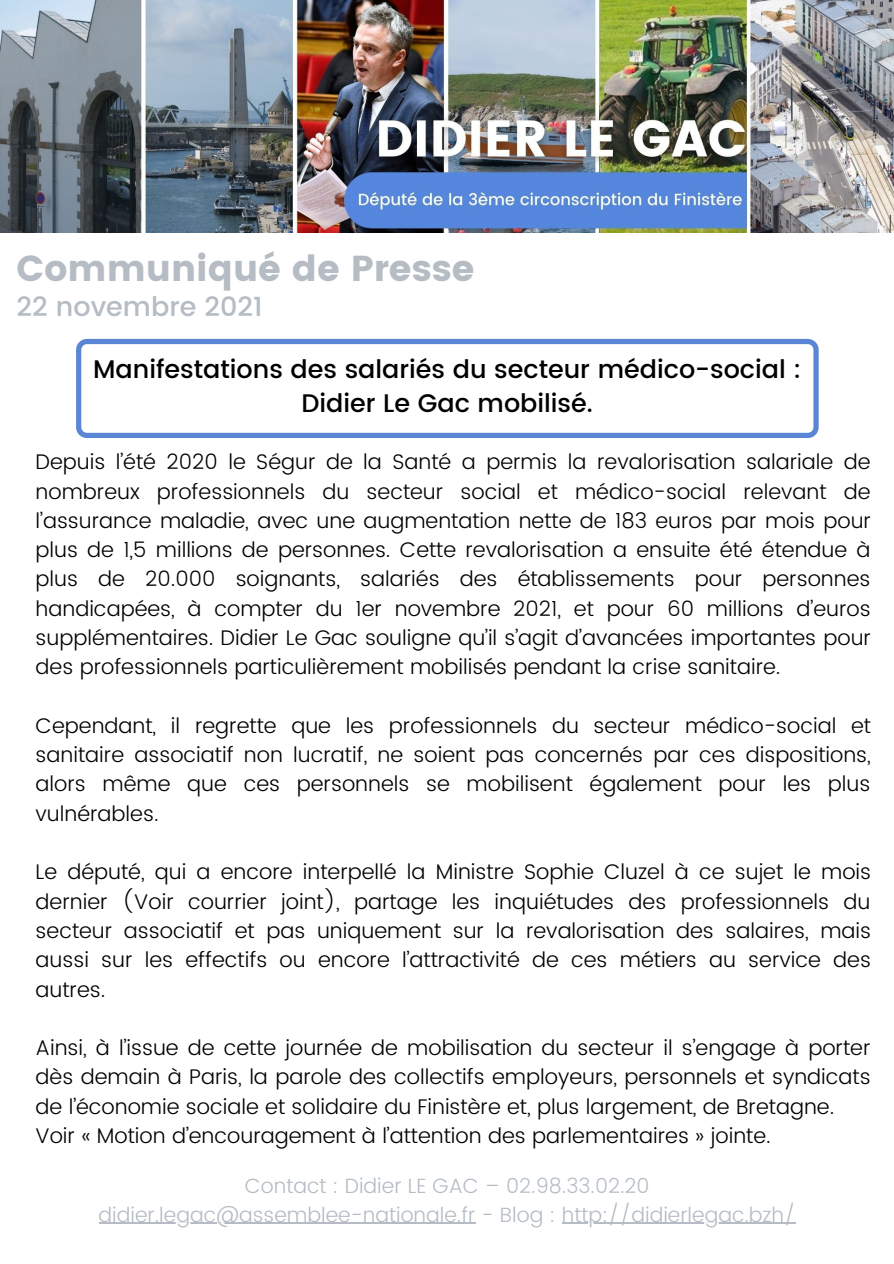
<style>
.page{position:relative;width:894px;height:1264px;background:#fff}
.page>*{position:absolute;margin:0;border:0;box-sizing:border-box;transform-origin:0 0}
.t1{font:36px "Poppins";color:#b5bcc4}
.t2{font:500 27px "Poppins";color:#b5bcc4}
.t3{font:500 25.35px/35px "Poppins";color:#000;text-align:center}
.t4{font:300 21.15px/29.2px "Poppins";color:#000;text-align:justify}
.t5{font:300 20.7px "Poppins";color:#b5bcc4}
</style>
<div class="page">
<img style="left:0;top:0;width:893px;height:232px">
<svg style="left:76px;top:339px;width:742px;height:99px"></svg>
<hr style="left:99px;top:1222px;width:376px;height:1px;background:#b5bcc4">
<hr style="left:561px;top:1222px;width:234px;height:1px;background:#b5bcc4">
<p class="t1" style="left:17px;top:247px;width:459px">Communiqué de Presse</p>
<p class="t2" style="left:17px;top:291px;width:247px">22 novembre 2021</p>
<p class="t3" style="left:93px;top:351px;width:709px">Manifestations des salariés du secteur médico-social :<br>Didier Le Gac mobilisé.</p>
<p class="t4" style="left:36px;top:447px;width:836px">Depuis l’été 2020 le Ségur de la Santé a permis la revalorisation salariale de nombreux professionnels du secteur social et médico-social relevant de l’assurance maladie, avec une augmentation nette de 183 euros par mois pour plus de 1,5 millions de personnes. Cette revalorisation a ensuite été étendue à plus de 20.000 soignants, salariés des établissements pour personnes handicapées, à compter du 1er novembre 2021, et pour 60 millions d’euros supplémentaires. Didier Le Gac souligne qu’il s’agit d’avancées importantes pour des professionnels particulièrement mobilisés pendant la crise sanitaire.</p>
<p class="t4" style="left:36px;top:711px;width:836px">Cependant, il regrette que les professionnels du secteur médico-social et sanitaire associatif non lucratif, ne soient pas concernés par ces dispositions, alors même que ces personnels se mobilisent également pour les plus vulnérables.</p>
<p class="t4" style="left:36px;top:857px;width:836px">Le député, qui a encore interpellé la Ministre Sophie Cluzel à ce sujet le mois dernier (Voir courrier joint), partage les inquiétudes des professionnels du secteur associatif et pas uniquement sur la revalorisation des salaires, mais aussi sur les effectifs ou encore l’attractivité de ces métiers au service des autres.</p>
<p class="t4" style="left:36px;top:1033px;width:836px">Ainsi, à l’issue de cette journée de mobilisation du secteur il s’engage à porter dès demain à Paris, la parole des collectifs employeurs, personnels et syndicats de l’économie sociale et solidaire du Finistère et, plus largement, de Bretagne.</p>
<p class="t4" style="left:36px;top:1120px;width:736px">Voir « Motion d’encouragement à l’attention des parlementaires » jointe.</p>
<p class="t5" style="left:245px;top:1173px;width:406px">Contact : Didier LE GAC – 02.98.33.02.20</p>
<p class="t5" style="left:99px;top:1202px;width:698px">didier.legac@assemblee-nationale.fr - Blog : http://didierlegac.bzh/</p>
</div>
